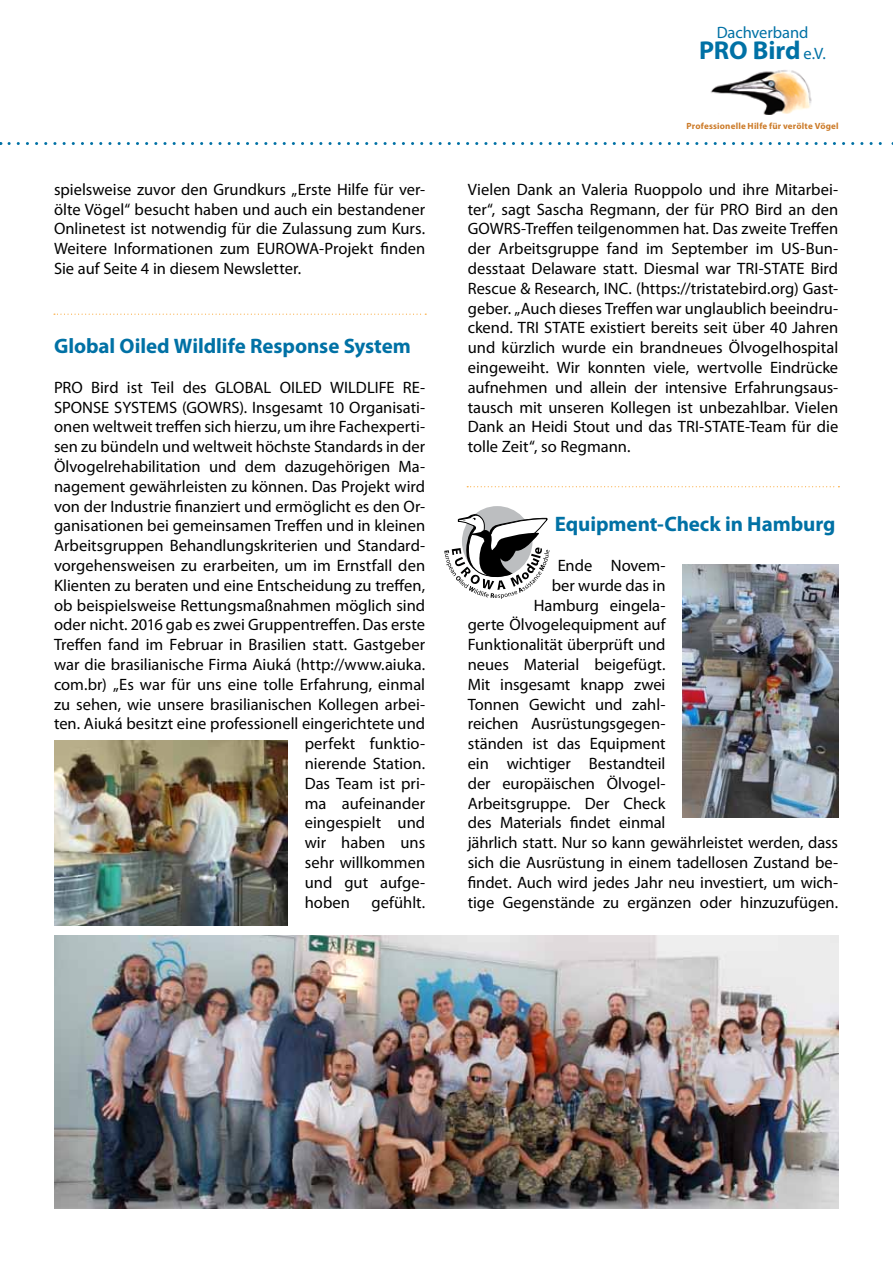
<style>
.page{position:relative;width:893px;height:1263px;background:#fff}
.page>*{position:absolute;margin:0;border:0;box-sizing:border-box;transform-origin:0 0}
.t1{font:700 25.95px "Myriad Pro";letter-spacing:-.005em;color:#0071a5}
.t2{font:700 21px "Myriad Pro";letter-spacing:-.005em;color:#0071a5}
.t3{font:16.5px/19.8px "Myriad Pro";color:#000;text-align:justify}
.t4{font:16.5px "Myriad Pro";letter-spacing:-.005em;color:#0071a5}
.t5{font:700 9px "Myriad Pro";letter-spacing:.02em;color:#cc7b29}
.s1{font-weight:400;font-size:16.5px}
</style>
<div class="page">
<svg style="left:9px;top:142px;width:884px;height:3px"></svg>
<img style="left:54px;top:740px;width:234px;height:185px">
<img style="left:54px;top:936px;width:785px;height:273px">
<svg style="left:54px;top:314px;width:372px;height:1px"></svg>
<svg style="left:467px;top:486px;width:372px;height:1px"></svg>
<img style="left:682px;top:564px;width:157px;height:253px">
<svg style="left:444px;top:509px;width:105px;height:90px"></svg>
<img style="left:710px;top:70px;width:102px;height:44px">
<p class="t3" style="left:54px;top:179px;width:373px">spielsweise zuvor den Grundkurs „Erste Hilfe für ver&shy;ölte Vögel“ besucht haben und auch ein bestandener Onlinetest ist notwendig für die Zulassung zum Kurs.<br>Weitere Informationen zum EUROWA-Projekt finden Sie auf Seite 4 in diesem Newsletter.</p>
<p class="t2" style="left:54px;top:332px;width:358px">Global Oiled Wildlife Response System</p>
<p class="t3" style="left:54px;top:377px;width:373px">PRO Bird ist Teil des GLOBAL OILED WILDLIFE RE-</p>
<p class="t3" style="left:54px;top:397px;width:373px">SPONSE SYSTEMS (GOWRS). Insgesamt 10 Organisati-</p>
<p class="t3" style="left:54px;top:417px;width:373px">onen weltweit treffen sich hierzu, um ihre Fachexperti-</p>
<p class="t3" style="left:54px;top:436px;width:373px">sen zu bündeln und weltweit höchste Standards in der</p>
<p class="t3" style="left:54px;top:456px;width:373px">Ölvogelrehabilitation und dem dazugehörigen Ma-</p>
<p class="t3" style="left:54px;top:476px;width:373px">nagement gewährleisten zu können. Das Projekt wird</p>
<p class="t3" style="left:54px;top:496px;width:373px">von der Industrie finanziert und ermöglicht es den Or-</p>
<p class="t3" style="left:54px;top:516px;width:373px">ganisationen bei gemeinsamen Treffen und in kleinen</p>
<p class="t3" style="left:54px;top:535px;width:373px">Arbeitsgruppen Behandlungskriterien und Standard-</p>
<p class="t3" style="left:54px;top:555px;width:373px">vorgehensweisen zu erarbeiten, um im Ernstfall den</p>
<p class="t3" style="left:54px;top:575px;width:373px">Klienten zu beraten und eine Entscheidung zu treffen,</p>
<p class="t3" style="left:54px;top:595px;width:373px">ob beispielsweise Rettungsmaßnahmen möglich sind</p>
<p class="t3" style="left:54px;top:615px;width:373px">oder nicht. 2016 gab es zwei Gruppentreffen. Das erste</p>
<p class="t3" style="left:54px;top:634px;width:373px">Treffen fand im Februar in Brasilien statt. Gastgeber</p>
<p class="t3" style="left:54px;top:654px;width:373px">war die brasilianische Firma Aiuká (http://www.aiuka.</p>
<p class="t3" style="left:54px;top:674px;width:373px">com.br) „Es war für uns eine tolle Erfahrung, einmal</p>
<p class="t3" style="left:54px;top:694px;width:373px">zu sehen, wie unsere brasilianischen Kollegen arbei-</p>
<p class="t3" style="left:54px;top:714px;width:373px">ten. Aiuká besitzt eine professionell eingerichtete und</p>
<p class="t3" style="left:305px;top:733px;width:122px">perfekt funktio-</p>
<p class="t3" style="left:305px;top:753px;width:122px">nierende Station.</p>
<p class="t3" style="left:305px;top:773px;width:122px">Das Team ist pri-</p>
<p class="t3" style="left:305px;top:793px;width:122px">ma aufeinander</p>
<p class="t3" style="left:305px;top:813px;width:122px">eingespielt und</p>
<p class="t3" style="left:305px;top:832px;width:122px">wir haben uns</p>
<p class="t3" style="left:305px;top:852px;width:122px">sehr willkommen</p>
<p class="t3" style="left:305px;top:872px;width:122px">und gut aufge-</p>
<p class="t3" style="left:305px;top:892px;width:47px">hoben</p>
<p class="t3" style="left:371px;top:892px;width:55px">gefühlt.</p>
<p class="t4" style="left:717px;top:22px;width:93px">Dachverband</p>
<h1 class="t1" style="left:699px;top:33px;width:128px">PRO Bird <span class="s1">e.V.</span></h1>
<p class="t5" style="left:686px;top:121px;width:154px">Professionelle Hilfe für verölte Vögel</p>
<p class="t3" style="left:468px;top:179px;width:372px">Vielen Dank an Valeria Ruoppolo und ihre Mitarbei&shy;ter“, sagt Sascha Regmann, der für PRO Bird an den GOWRS-Treffen teilgenommen hat. Das zweite Treffen der Arbeitsgruppe fand im September im US-Bun&shy;desstaat Delaware statt. Diesmal war TRI-STATE Bird Rescue &amp; Research, INC. (https://tristatebird.org) Gast&shy;geber. „Auch dieses Treffen war unglaublich beeindru&shy;ckend. TRI STATE existiert bereits seit über 40 Jahren und kürzlich wurde ein brandneues Ölvogelhospital eingeweiht. Wir konnten viele, wertvolle Eindrücke aufnehmen und allein der intensive Erfahrungsaus&shy;tausch mit unseren Kollegen ist unbezahlbar. Vielen Dank an Heidi Stout und das TRI-STATE-Team für die tolle Zeit“, so Regmann.</p>
<p class="t2" style="left:555px;top:511px;width:282px">Equipment-Check in Hamburg</p>
<p class="t3" style="left:558px;top:555px;width:109px">Ende Novem-</p>
<p class="t3" style="left:552px;top:575px;width:115px">ber wurde das in</p>
<p class="t3" style="left:534px;top:595px;width:133px">Hamburg eingela-</p>
<p class="t3" style="left:468px;top:615px;width:199px">gerte Ölvogelequipment auf</p>
<p class="t3" style="left:468px;top:634px;width:199px">Funktionalität überprüft und</p>
<p class="t3" style="left:468px;top:654px;width:199px">neues Material beigefügt.</p>
<p class="t3" style="left:468px;top:674px;width:199px">Mit insgesamt knapp zwei</p>
<p class="t3" style="left:468px;top:694px;width:199px">Tonnen Gewicht und zahl-</p>
<p class="t3" style="left:468px;top:714px;width:199px">reichen Ausrüstungsgegen-</p>
<p class="t3" style="left:468px;top:733px;width:199px">ständen ist das Equipment</p>
<p class="t3" style="left:468px;top:753px;width:199px">ein wichtiger Bestandteil</p>
<p class="t3" style="left:468px;top:773px;width:199px">der europäischen Ölvogel-</p>
<p class="t3" style="left:468px;top:793px;width:199px">Arbeitsgruppe. Der Check</p>
<p class="t3" style="left:468px;top:813px;width:199px">des Materials findet einmal</p>
<p class="t3" style="left:468px;top:832px;width:372px">jährlich statt. Nur so kann gewährleistet werden, dass</p>
<p class="t3" style="left:468px;top:852px;width:372px">sich die Ausrüstung in einem tadellosen Zustand be-</p>
<p class="t3" style="left:468px;top:872px;width:372px">findet. Auch wird jedes Jahr neu investiert, um wich-</p>
<p class="t3" style="left:468px;top:892px;width:372px">tige Gegenstände zu ergänzen oder hinzuzufügen.</p>
</div>
